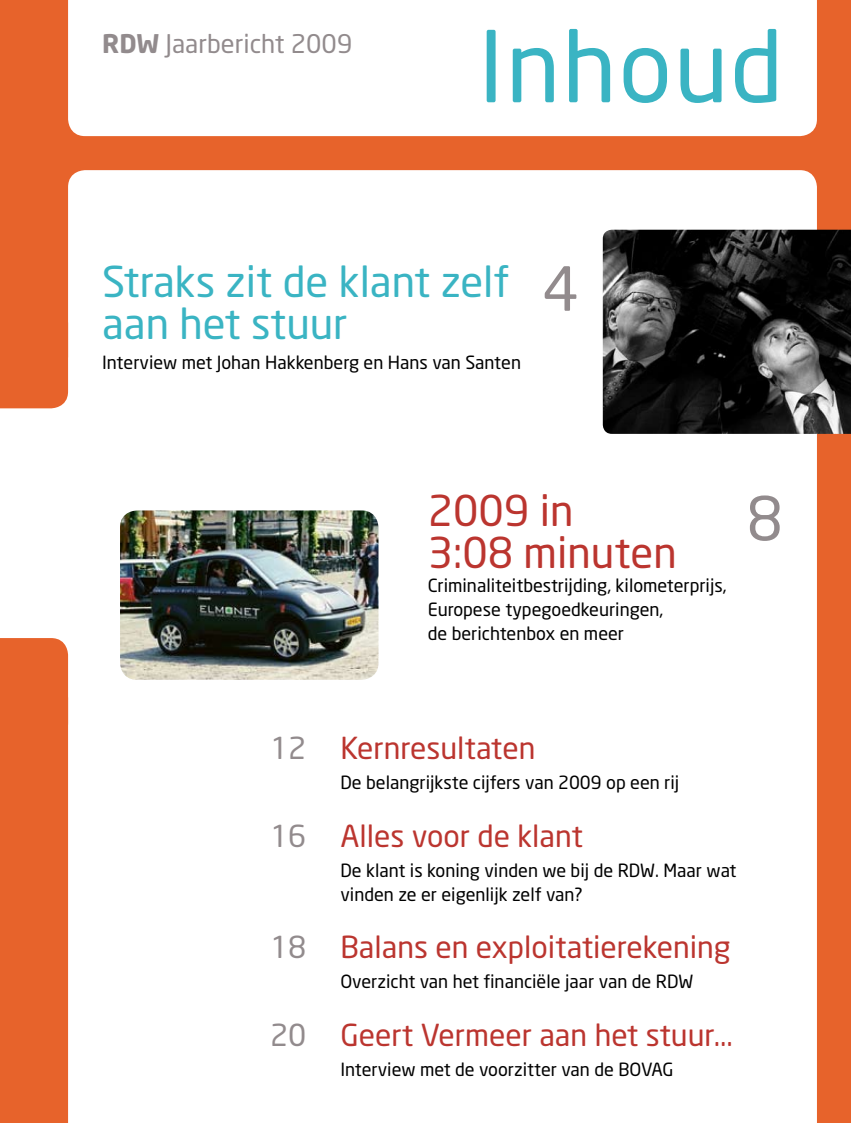
<style>
.page{position:relative;width:851px;height:1123px;background:#fff}
.page>*{position:absolute;margin:0;border:0;box-sizing:border-box;transform-origin:0 0}
.t1{font:97.5px "Neo Sans";letter-spacing:.02em;color:#3ab4c3}
.t2{font:60px "Neo Sans";color:#928b8d}
.t3{font:42px/42px "Neo Sans";color:#3ab4c3}
.t4{font:42px/42px "Neo Sans";color:#bb352f}
.t5{font:30px "Neo Sans";color:#bb352f}
.t6{font:30px "Neo Sans";color:#928b8d}
.t7{font:25.35px "Neo Sans";color:#928b8d}
.t8{font:18px/24px "Neo Sans";color:#000}
.s1{font-weight:700}
.s2{color:#928b8d}
</style>
<div class="page">
<div style="left:0;top:0;width:850px;height:1123px;background:#e7632b"></div>
<div style="left:68px;top:0;width:748px;height:136px;background:#fff"></div>
<div style="left:68px;top:170px;width:748px;height:953px;background:#fff"></div>
<svg style="left:0;top:306px;width:84px;height:434px"></svg>
<img style="left:602px;top:230px;width:248px;height:204px">
<img style="left:120px;top:510px;width:258px;height:170px">
<h3 class="t7" style="left:102px;top:28px;width:252px"><span class="s1">RDW</span> Jaarbericht 2009</h3>
<h1 class="t1" style="left:478px;top:7px;width:306px">Inhoud</h1>
<h3 class="t3" style="left:102px;top:260px;width:409px">Straks zit de klant zelf aan het stuur</h3>
<p class="t8" style="left:102px;top:350px;width:420px">Interview met Johan Hakkenberg en Hans van Santen</p>
<h2 class="t2" style="left:542px;top:252px;width:38px">4</h2>
<h3 class="t4" style="left:427px;top:489px;width:250px">2009 in<br>3:08 minuten</h3>
<p class="t8" style="left:427px;top:573px;width:300px">Criminaliteitbestrijding, kilometerprijs,<br>Europese typegoedkeuringen,<br>de berichtenbox en meer</p>
<h2 class="t2" style="left:746px;top:481px;width:38px">8</h2>
<h3 class="t6" style="left:270px;top:729px;width:38px">12</h3>
<h3 class="t5" style="left:340px;top:729px;width:197px">Kernresultaten</h3>
<p class="t8" style="left:340px;top:770px;width:340px">De belangrijkste cijfers van 2009 op een rij</p>
<h3 class="t5" style="left:270px;top:817px;width:314px"><span class="s2">16</span> Alles voor de klant</h3>
<p class="t8" style="left:340px;top:857px;width:397px">De klant is koning vinden we bij de RDW. Maar wat vinden ze er eigenlijk zelf van?</p>
<h3 class="t5" style="left:340px;top:929px;width:391px">Balans en exploitatierekening</h3>
<p class="t8" style="left:340px;top:969px;width:354px">Overzicht van het financiële jaar van de RDW</p>
<h3 class="t6" style="left:270px;top:928px;width:38px">18</h3>
<h3 class="t6" style="left:270px;top:1016px;width:38px">20</h3>
<h3 class="t5" style="left:340px;top:1016px;width:394px">Geert Vermeer aan het stuur...</h3>
<p class="t8" style="left:340px;top:1057px;width:334px">Interview met de voorzitter van de BOVAG</p>
</div>
